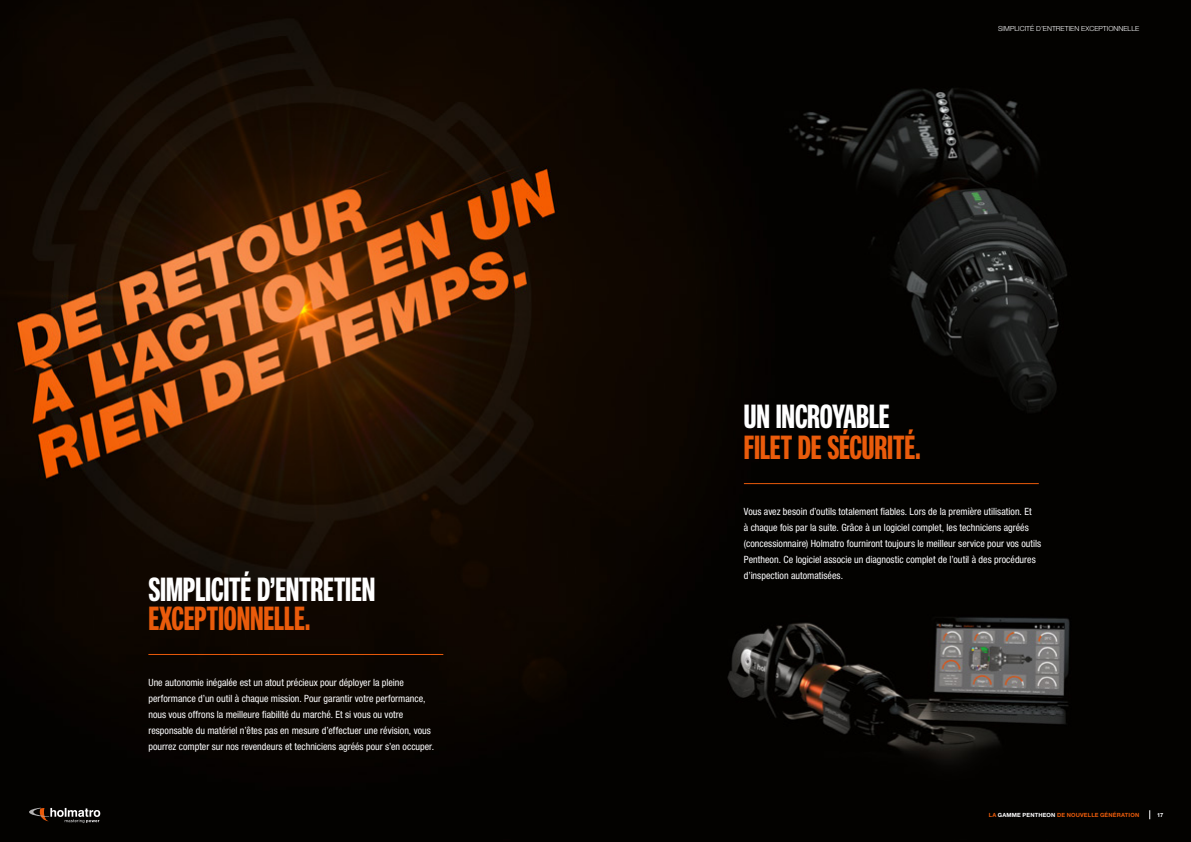
<style>
.page{position:relative;width:1191px;height:842px;background:#fff}
.page>*{position:absolute;margin:0;border:0;box-sizing:border-box;transform-origin:0 0}
.t1{font:700 32.7px "Neue Helvetica Pro 79 Compressed";letter-spacing:-.005em;color:#fff}
.t2{font:700 32.7px "Neue Helvetica Pro 79 Compressed";letter-spacing:-.005em;color:#ea5b0b}
.t3{font:condensed 10px/16px "Helvetica Neue LT Std";color:#fff}
.t4{font:300 7px "Helvetica Neue LT Std";color:#fff}
.t5{font:700 5.7px "Helvetica Neue LT Std";letter-spacing:.03em;color:#ea5b0b}
.t6{font:700 5.7px "Helvetica Neue LT Std";color:#fff}
.s1{color:#fff}
</style>
<div class="page">
<img style="left:0;top:0;width:1191px;height:842px">
<hr style="left:744px;top:483px;width:294px;height:1px;background:#ea5b0b">
<hr style="left:148px;top:654px;width:295px;height:1px;background:#ea5b0b">
<svg style="left:29px;top:808px;width:71px;height:15px"></svg>
<h1 class="t1" style="left:148px;top:570px;width:228px">SIMPLICITÉ D’ENTRETIEN</h1>
<h1 class="t2" style="left:148px;top:599px;width:164px">EXCEPTIONNELLE.</h1>
<p class="t3" style="left:148px;top:674px;width:287px">Une autonomie inégalée est un atout précieux pour déployer la pleine performance d’un outil à chaque mission. Pour garantir votre performance, nous vous offrons la meilleure fiabilité du marché. Et si vous ou votre responsable du matériel n’êtes pas en mesure d’effectuer une révision, vous pourrez compter sur nos revendeurs et techniciens agréés pour s’en occuper.</p>
<p class="t4" style="left:998px;top:24px;width:142px">SIMPLICITÉ D’ENTRETIEN EXCEPTIONNELLE</p>
<h1 class="t1" style="left:744px;top:397px;width:147px">UN INCROYABLE</h1>
<h1 class="t2" style="left:744px;top:428px;width:178px">FILET DE SÉCURITÉ.</h1>
<p class="t3" style="left:744px;top:503px;width:299px">Vous avez besoin d’outils totalement fiables. Lors de la première utilisation. Et<br>à chaque fois par la suite. Grâce à un logiciel complet, les techniciens agréés (concessionnaire) Holmatro fourniront toujours le meilleur service pour vos outils Pentheon. Ce logiciel associe un diagnostic complet de l’outil à des procédures d’inspection automatisées.</p>
<p class="t5" style="left:988px;top:811px;width:152px">LA <span class="s1">GAMME PENTHEON</span> DE NOUVELLE GÉNÉRATION</p>
<p class="t6" style="left:1157px;top:811px;width:8px">17</p>
</div>
